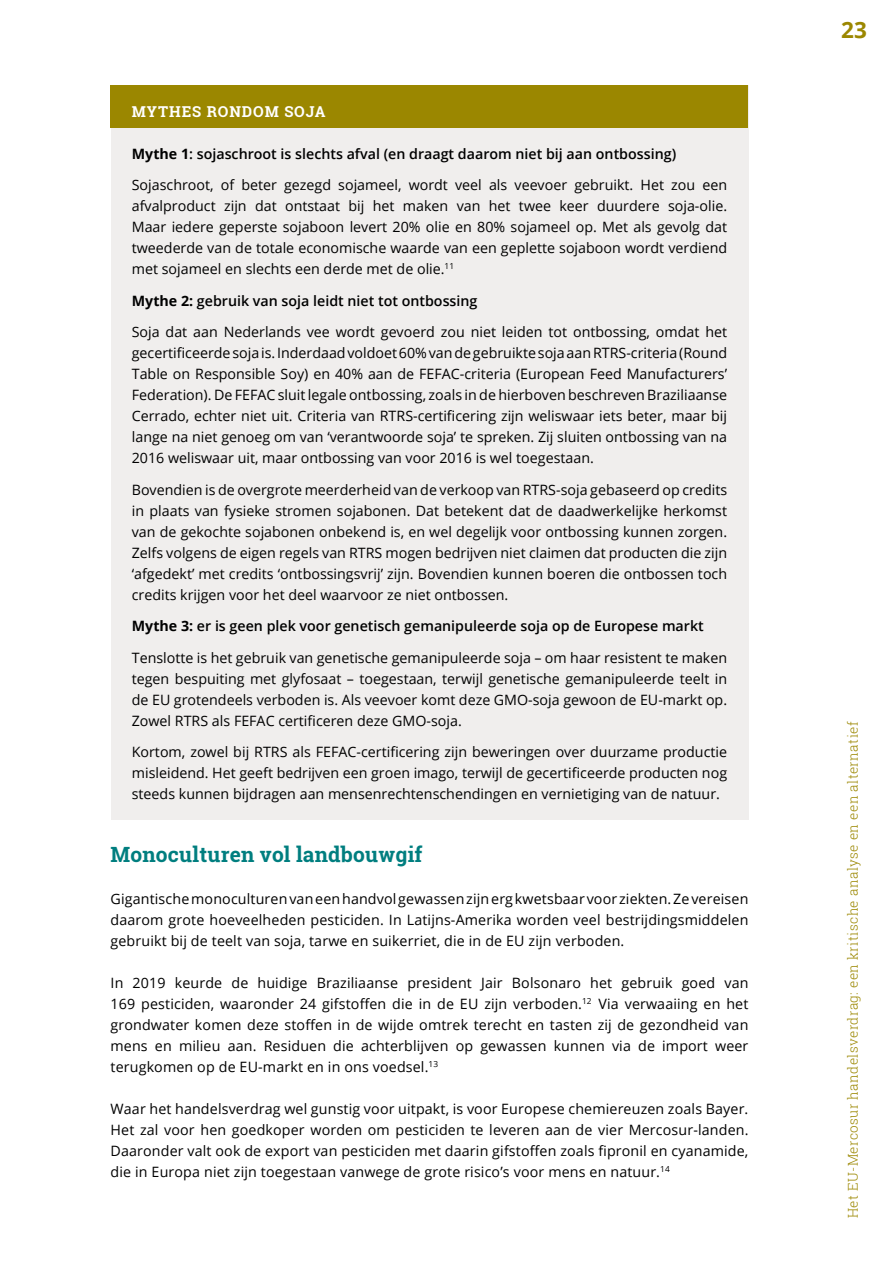
<style>
.page{position:relative;width:893px;height:1263px;background:#fff}
.page>*{position:absolute;margin:0;border:0;box-sizing:border-box;transform-origin:0 0}
.t1{font:700 22.5px "Open Sans";color:#9b8700}
.t2{font:700 21px "Roboto Slab";letter-spacing:.01em;color:#007e7f}
.t3{font:700 15px "Roboto Slab";letter-spacing:.06em;color:#fff}
.t4{font:14.25px/21px "Open Sans";color:#000;text-align:justify}
.t5{font:600 14.25px "Open Sans";color:#000}
.t6{font:300 13.5px "Roboto Slab";letter-spacing:.03em;color:#9b8700}
.s1{font-weight:700}
</style>
<div class="page">
<div style="left:111px;top:86px;width:637px;height:734px;background:#f0eeed"></div>
<div style="left:111px;top:85px;width:637px;height:42px;background:#9b8700"></div>
<p class="t3" style="left:132px;top:101px;width:195px">MYTHES RONDOM SOJA</p>
<p class="t5" style="left:132px;top:144px;width:546px"><span class="s1">Mythe 1</span>: sojaschroot is slechts afval (en draagt daarom niet bij aan ontbossing)</p>
<p class="t4" style="left:132px;top:174px;width:597px">Sojaschroot, of beter gezegd sojameel, wordt veel als veevoer gebruikt. Het zou een afvalproduct zijn dat ontstaat bij het maken van het twee keer duurdere soja-olie.<br>Maar iedere geperste sojaboon levert 20% olie en 80% sojameel op. Met als gevolg dat tweederde van de totale economische waarde van een geplette sojaboon wordt verdiend met sojameel en slechts een derde met de olie.<sup>11</sup></p>
<p class="t5" style="left:132px;top:291px;width:347px"><span class="s1">Mythe 2:</span> gebruik van soja leidt niet tot ontbossing</p>
<p class="t4" style="left:132px;top:321px;width:597px">Soja dat aan Nederlands vee wordt gevoerd zou niet leiden tot ontbossing, omdat het gecertificeerde soja is. Inderdaad voldoet 60% van de gebruikte soja aan RTRS-criteria (Round Table on Responsible Soy) en 40% aan de FEFAC-criteria (European Feed Manufacturers’ Federation). De FEFAC sluit legale ontbossing, zoals in de hierboven beschreven Braziliaanse Cerrado, echter niet uit. Criteria van RTRS-certificering zijn weliswaar iets beter, maar bij lange na niet genoeg om van ‘verantwoorde soja’ te spreken. Zij sluiten ontbossing van na 2016 weliswaar uit, maar ontbossing van voor 2016 is wel toegestaan.</p>
<p class="t4" style="left:132px;top:479px;width:597px">Bovendien is de overgrote meerderheid van de verkoop van RTRS-soja gebaseerd op credits in plaats van fysieke stromen sojabonen. Dat betekent dat de daadwerkelijke herkomst van de gekochte sojabonen onbekend is, en wel degelijk voor ontbossing kunnen zorgen.<br>Zelfs volgens de eigen regels van RTRS mogen bedrijven niet claimen dat producten die zijn ‘afgedekt’ met credits ‘ontbossingsvrij’ zijn. Bovendien kunnen boeren die ontbossen toch credits krijgen voor het deel waarvoor ze niet ontbossen.</p>
<p class="t5" style="left:132px;top:616px;width:573px"><span class="s1">Mythe 3:</span> er is geen plek voor genetisch gemanipuleerde soja op de Europese markt</p>
<p class="t4" style="left:132px;top:647px;width:597px">Tenslotte is het gebruik van genetische gemanipuleerde soja – om haar resistent te maken tegen bespuiting met glyfosaat – toegestaan, terwijl genetische gemanipuleerde teelt in de EU grotendeels verboden is. Als veevoer komt deze GMO-soja gewoon de EU-markt op.<br>Zowel RTRS als FEFAC certificeren deze GMO-soja.</p>
<p class="t4" style="left:132px;top:741px;width:597px">Kortom, zowel bij RTRS als FEFAC-certificering zijn beweringen over duurzame productie misleidend. Het geeft bedrijven een groen imago, terwijl de gecertificeerde producten nog steeds kunnen bijdragen aan mensenrechtenschendingen en vernietiging van de natuur.</p>
<h2 class="t2" style="left:111px;top:840px;width:313px">Monoculturen vol landbouwgif</h2>
<p class="t4" style="left:111px;top:888px;width:639px">Gigantische monoculturen van een handvol gewassen zijn erg kwetsbaar voor ziekten. Ze vereisen daarom grote hoeveelheden pesticiden. In Latijns-Amerika worden veel bestrijdingsmiddelen gebruikt bij de teelt van soja, tarwe en suikerriet, die in de EU zijn verboden.</p>
<p class="t4" style="left:111px;top:972px;width:639px">In 2019 keurde de huidige Braziliaanse president Jair Bolsonaro het gebruik goed van 169 pesticiden, waaronder 24 gifstoffen die in de EU zijn verboden.<sup>12</sup> Via verwaaiing en het grondwater komen deze stoffen in de wijde omtrek terecht en tasten zij de gezondheid van mens en milieu aan. Residuen die achterblijven op gewassen kunnen via de import weer terugkomen op de EU-markt en in ons voedsel.<sup>13</sup></p>
<p class="t4" style="left:111px;top:1098px;width:639px">Waar het handelsverdrag wel gunstig voor uitpakt, is voor Europese chemiereuzen zoals Bayer.<br>Het zal voor hen goedkoper worden om pesticiden te leveren aan de vier Mercosur-landen.<br>Daaronder valt ook de export van pesticiden met daarin gifstoffen zoals fipronil en cyanamide, die in Europa niet zijn toegestaan vanwege de grote risico’s voor mens en natuur.<sup>14</sup></p>
<h1 class="t1" style="left:841px;top:14px;width:27px">23</h1>
<p class="t6" style="left:844px;top:1218px;width:498px;rotate:-90deg">Het EU-Mercosur handelsverdrag: een kritische analyse en een alternatief</p>
</div>
